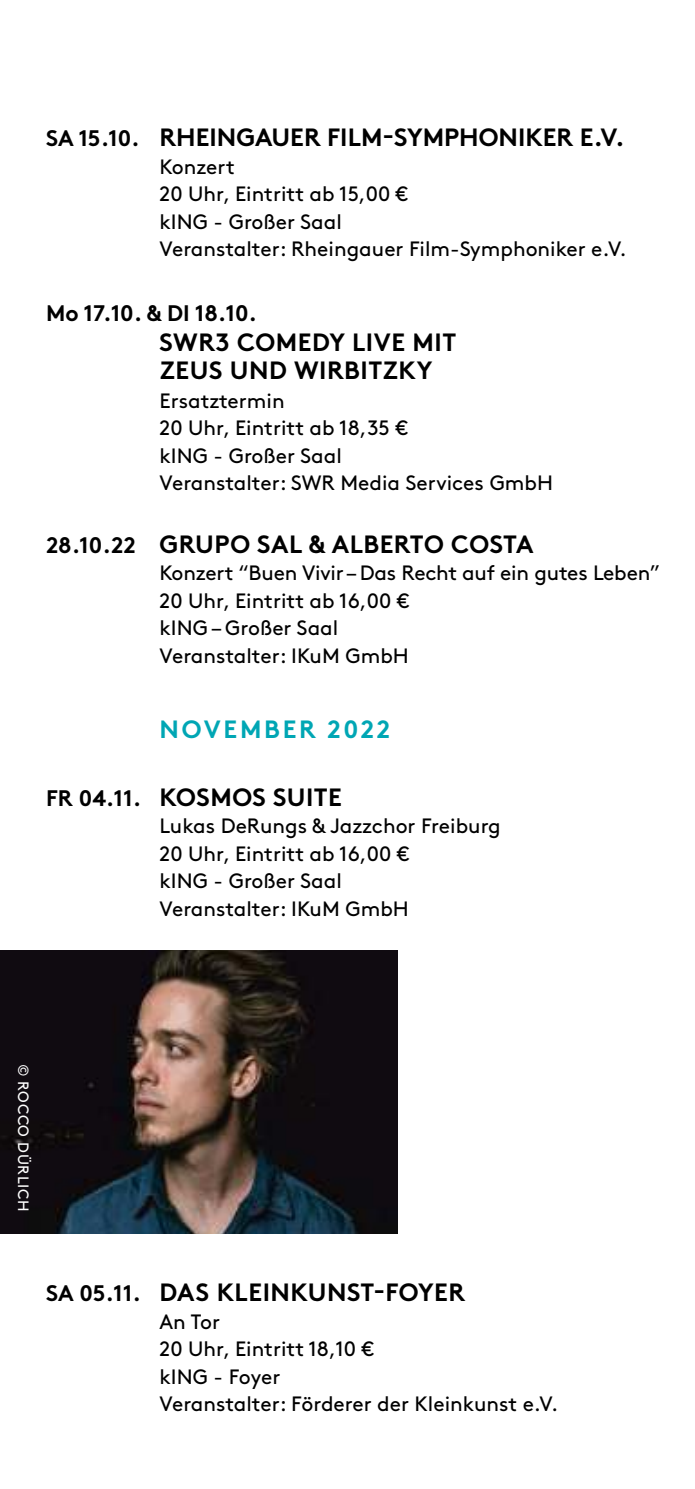
<style>
.page{position:relative;width:695px;height:1489px;background:#fff}
.page>*{position:absolute;margin:0;border:0;box-sizing:border-box;transform-origin:0 0}
.t1{font:700 25px/27.5px "Brown Std";letter-spacing:.02em;color:#000}
.t2{font:700 25px "Brown Std";color:#000}
.t3{font:700 25px "Brown Std";letter-spacing:.11em;color:#00a6b4}
.t4{font:700 22.5px "Brown Std";color:#000}
.t5{font:20.75px/27.5px "Brown Std";color:#000}
.t6{font:15px "Brown Std";letter-spacing:.045em;color:#fff}
.s1{font-size:22.5px}
</style>
<div class="page">
<img style="left:0;top:950px;width:397px;height:283px">
<p class="t2" style="left:46px;top:123px;width:580px"><span class="s1">SA 15.10.</span> RHEINGAUER FILM-SYMPHONIKER E.V.</p>
<p class="t5" style="left:159px;top:153px;width:468px">Konzert<br>20 Uhr, Eintritt ab 15,00 €<br>kING - Großer Saal<br>Veranstalter: Rheingauer Film-Symphoniker e.V.</p>
<p class="t4" style="left:46px;top:301px;width:212px">Mo 17.10. &amp; DI 18.10.</p>
<p class="t1" style="left:159px;top:329px;width:298px">SWR3 COMEDY LIVE MIT<br>ZEUS UND WIRBITZKY</p>
<p class="t5" style="left:159px;top:387px;width:395px">Ersatztermin<br>20 Uhr, Eintritt ab 18,35 €<br>kING - Großer Saal<br>Veranstalter: SWR Media Services GmbH</p>
<p class="t1" style="left:46px;top:530px;width:488px"><span class="s1">28.10.22</span> GRUPO SAL &amp; ALBERTO COSTA</p>
<p class="t5" style="left:159px;top:559px;width:502px">Konzert “Buen Vivir – Das Recht auf ein gutes Leben”<br>20 Uhr, Eintritt ab 16,00 €<br>kING – Großer Saal<br>Veranstalter: IKuM GmbH</p>
<p class="t3" style="left:159px;top:715px;width:232px">NOVEMBER 2022</p>
<p class="t1" style="left:46px;top:783px;width:297px"><span class="s1">FR 04.11.</span> KOSMOS SUITE</p>
<p class="t5" style="left:159px;top:812px;width:343px">Lukas DeRungs &amp; Jazzchor Freiburg<br>20 Uhr, Eintritt ab 16,00 €<br>kING - Großer Saal<br>Veranstalter: IKuM GmbH</p>
<p class="t6" style="left:32px;top:1063px;width:149px;rotate:90deg">© ROCCO DÜRLICH</p>
<p class="t1" style="left:46px;top:1278px;width:420px"><span class="s1">SA 05.11.</span> DAS KLEINKUNST-FOYER</p>
<p class="t5" style="left:159px;top:1307px;width:400px">An Tor<br>20 Uhr, Eintritt 18,10 €<br>kING - Foyer<br>Veranstalter: Förderer der Kleinkunst e.V.</p>
</div>
